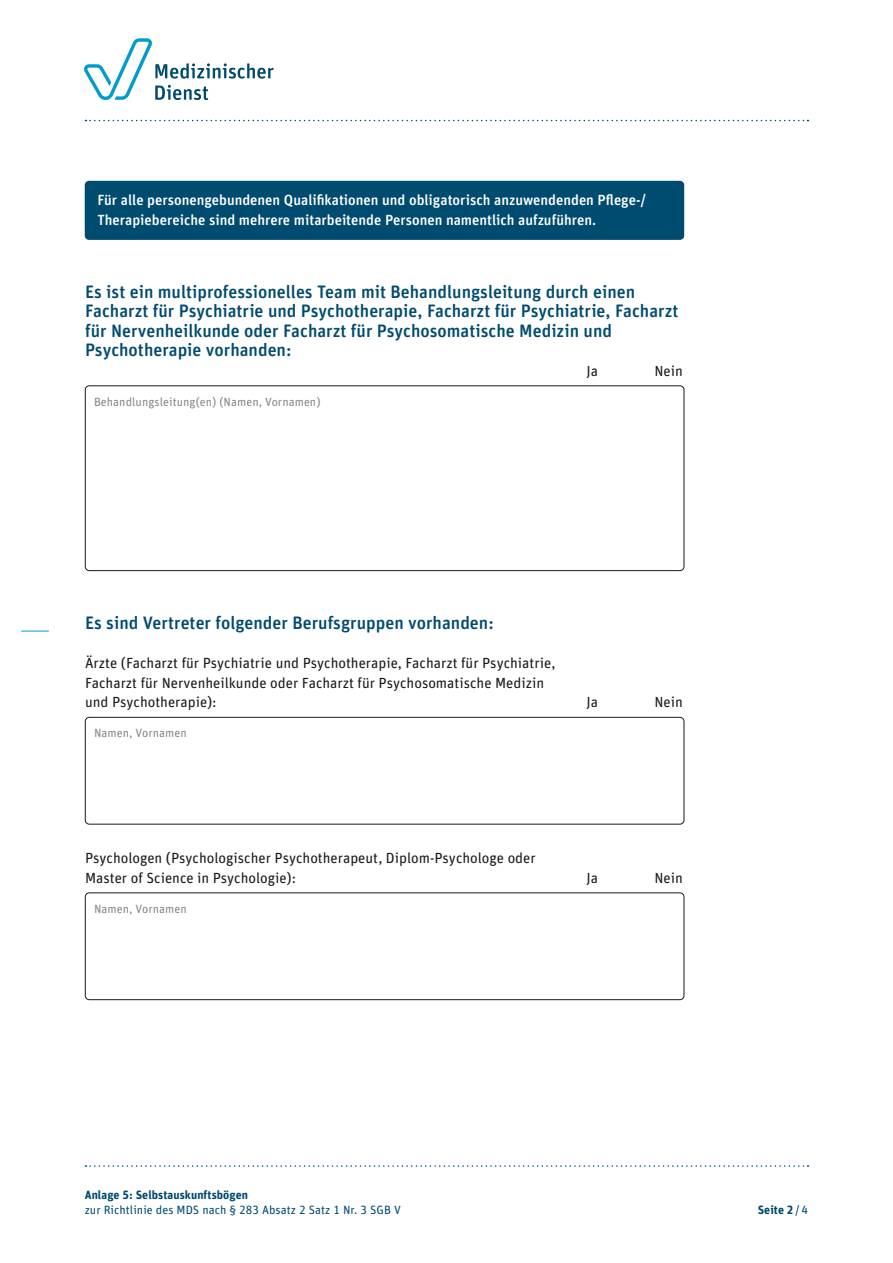
<style>
.page{position:relative;width:893px;height:1263px;background:#fff}
.page>*{position:absolute;margin:0;border:0;box-sizing:border-box;transform-origin:0 0}
.H3_Zwischenheadline{font:500 18px/19.5px "Unit Rounded Pro";color:#004b70}
.Fließtext_ohne_Absta{font:14.7px/19.5px "Unit Rounded Pro";color:#1a1a18}
.Unterzeilen{font:500 14.7px/19.5px "Unit Rounded Pro";color:#fff}
.Strukturprüfungen_ja{font:14.7px "Unit Rounded Pro";color:#1a1a18}
.Bescheibung_Textfeld{font:12px "Unit Rounded Pro";letter-spacing:.005em;color:#878786}
.t1{font:12px "Unit Rounded Pro";letter-spacing:.005em;color:#004b70}
.Paginierung{font:700 12px "Unit Rounded Pro";letter-spacing:.005em;color:#004b70}
.s1{font-weight:400}
</style>
<div class="page">
<svg style="left:85px;top:1165px;width:723px;height:2px"></svg>
<svg style="left:85px;top:120px;width:723px;height:1px"></svg>
<svg style="left:21px;top:631px;width:28px;height:1px"></svg>
<svg style="left:84px;top:38px;width:190px;height:62px"></svg>
<div style="left:85px;top:386px;width:599px;height:185px;border:1px solid #1a1a18;border-radius:4px"></div>
<div style="left:85px;top:717px;width:599px;height:107px;border:1px solid #1a1a18;border-radius:4px"></div>
<div style="left:85px;top:893px;width:599px;height:107px;border:1px solid #1a1a18;border-radius:4px"></div>
<div style="left:85px;top:181px;width:599px;height:59px;background:#004b70;border-radius:4px"></div>
<p class="Unterzeilen" style="left:97px;top:190px;width:550px">Für alle personengebundenen Qualifikationen und obligatorisch anzuwendenden Pflege-/<br>Therapiebereiche sind mehrere mitarbeitende Personen namentlich aufzuführen.</p>
<h3 class="H3_Zwischenheadline" style="left:85px;top:281px;width:595px">Es ist ein multiprofessionelles Team mit Behandlungsleitung durch einen Facharzt für Psychiatrie und Psychotherapie, Facharzt für Psychiatrie, Facharzt für Nervenheilkunde oder Facharzt für Psychosomatische Medizin und Psychotherapie vorhanden:</h3>
<p class="Strukturprüfungen_ja" style="left:586px;top:361px;width:13px">Ja</p>
<p class="Strukturprüfungen_ja" style="left:654px;top:361px;width:30px">Nein</p>
<p class="Bescheibung_Textfeld" style="left:94px;top:393px;width:228px">Behandlungsleitung(en) (Namen, Vornamen)</p>
<h3 class="H3_Zwischenheadline" style="left:85px;top:612px;width:410px">Es sind Vertreter folgender Berufsgruppen vorhanden:</h3>
<p class="Fließtext_ohne_Absta" style="left:85px;top:653px;width:472px">Ärzte (Facharzt für Psychiatrie und Psychotherapie, Facharzt für Psychiatrie,<br>Facharzt für Nervenheilkunde oder Facharzt für Psychosomatische Medizin und Psychotherapie):</p>
<p class="Bescheibung_Textfeld" style="left:94px;top:725px;width:94px">Namen, Vornamen</p>
<p class="Strukturprüfungen_ja" style="left:586px;top:692px;width:13px">Ja</p>
<p class="Strukturprüfungen_ja" style="left:654px;top:692px;width:30px">Nein</p>
<p class="Fließtext_ohne_Absta" style="left:85px;top:848px;width:452px">Psychologen (Psychologischer Psychotherapeut, Diplom-Psychologe oder<br>Master of Science in Psychologie):</p>
<p class="Bescheibung_Textfeld" style="left:94px;top:900px;width:94px">Namen, Vornamen</p>
<p class="Strukturprüfungen_ja" style="left:586px;top:868px;width:13px">Ja</p>
<p class="Strukturprüfungen_ja" style="left:654px;top:868px;width:30px">Nein</p>
<p class="Paginierung" style="left:85px;top:1186px;width:165px">Anlage 5: Selbstauskunftsbögen</p>
<p class="t1" style="left:85px;top:1202px;width:318px">zur Richtlinie des MDS nach § 283 Absatz 2 Satz 1 Nr. 3 SGB V</p>
<p class="Paginierung" style="left:758px;top:1201px;width:52px">Seite 2<span class="s1">/4</span></p>
</div>
